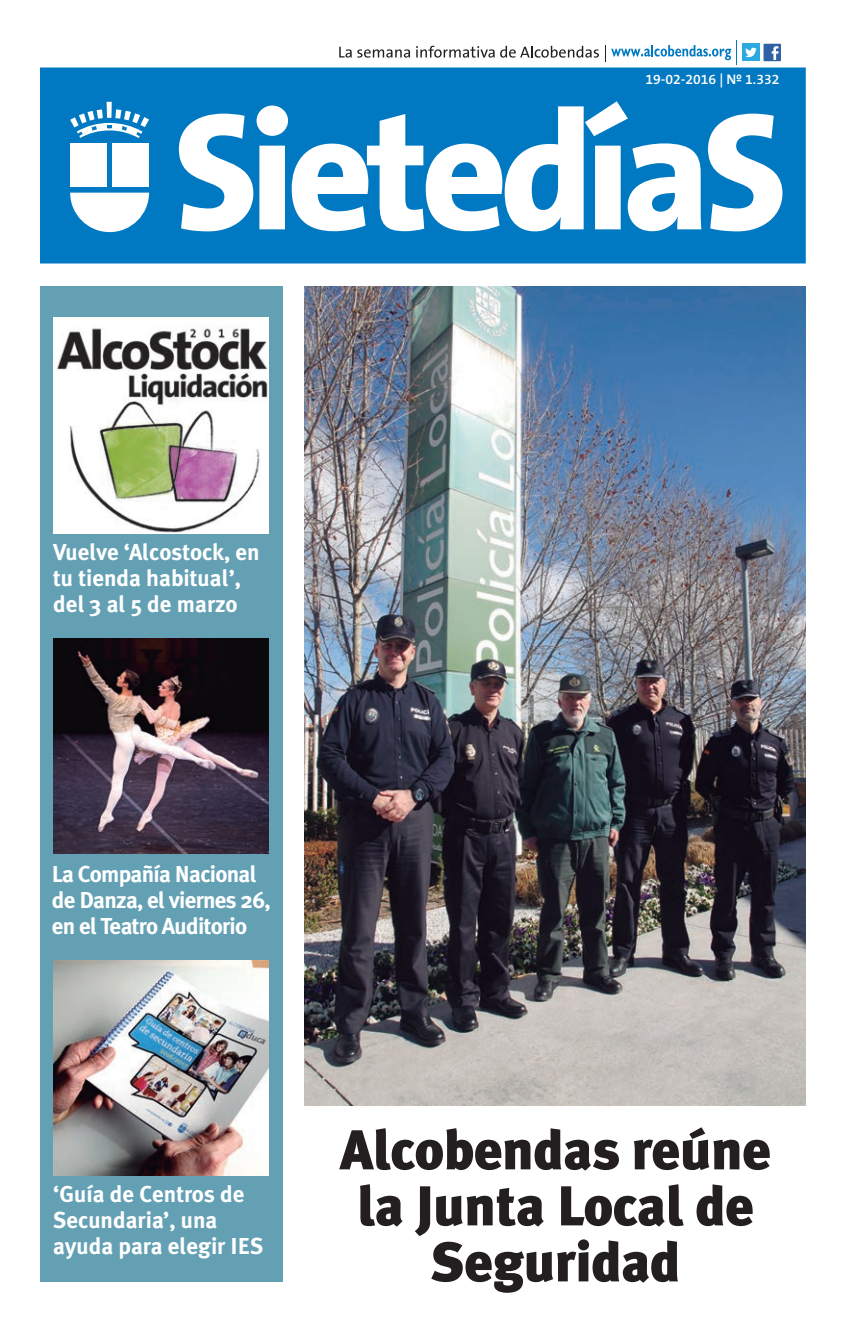
<style>
.page{position:relative;width:845px;height:1321px;background:#fff}
.page>*{position:absolute;margin:0;border:0;box-sizing:border-box;transform-origin:0 0}
.t1{font:900 56px/56px "Meta Plus";letter-spacing:-.01em;color:#231f20;text-align:center}
.t2{font:700 23px/26px "Meta Plus";color:#fff}
.t3{font:700 23px/26px "Meta Plus";letter-spacing:-.03em;color:#fff}
.t4{font:600 14px "The Sans B6";color:#fff}
</style>
<div class="page">
<div style="left:40px;top:67px;width:765px;height:196px;background:#0079c2"></div>
<div style="left:70px;top:143px;width:37px;height:44px;background:#fff"></div>
<div style="left:112px;top:143px;width:37px;height:44px;background:#fff"></div>
<svg style="left:70px;top:193px;width:79px;height:39px"></svg>
<div style="left:107px;top:102px;width:5px;height:16px;background:#fff"></div>
<svg style="left:70px;top:109px;width:79px;height:29px"></svg>
<svg style="left:179px;top:101px;width:522px;height:130px"></svg>
<svg style="left:708px;top:114px;width:74px;height:117px"></svg>
<svg style="left:339px;top:47px;width:71px;height:11px"></svg>
<svg style="left:416px;top:46px;width:78px;height:12px"></svg>
<svg style="left:500px;top:46px;width:99px;height:12px"></svg>
<svg style="left:605px;top:40px;width:132px;height:25px"></svg>
<div style="left:742px;top:44px;width:17px;height:17px;background:#2aaae1"></div>
<svg style="left:745px;top:48px;width:11px;height:9px"></svg>
<div style="left:763px;top:44px;width:18px;height:17px;background:#3060a4"></div>
<svg style="left:771px;top:46px;width:7px;height:14px"></svg>
<div style="left:40px;top:286px;width:242px;height:996px;background:#64a0b4"></div>
<img style="left:53px;top:318px;width:216px;height:215px">
<img style="left:53px;top:638px;width:215px;height:215px">
<img style="left:53px;top:960px;width:216px;height:215px">
<img style="left:305px;top:286px;width:500px;height:818px">
<p class="t4" style="left:645px;top:72px;width:136px">19-02-2016 | Nº 1.332</p>
<p class="t2" style="left:53px;top:539px;width:208px">Vuelve ‘Alcostock, en tu tienda habitual’, del 3 al 5 de marzo</p>
<p class="t3" style="left:52px;top:860px;width:220px">La Compañía Nacional de Danza, el viernes 26, en el Teatro Auditorio</p>
<p class="t2" style="left:53px;top:1181px;width:212px">‘Guía de Centros de<br>Secundaria’, una ayuda para elegir IES</p>
<h1 class="t1" style="left:340px;top:1121px;width:432px">Alcobendas reúne la Junta Local de<br>Seguridad</h1>
</div>
